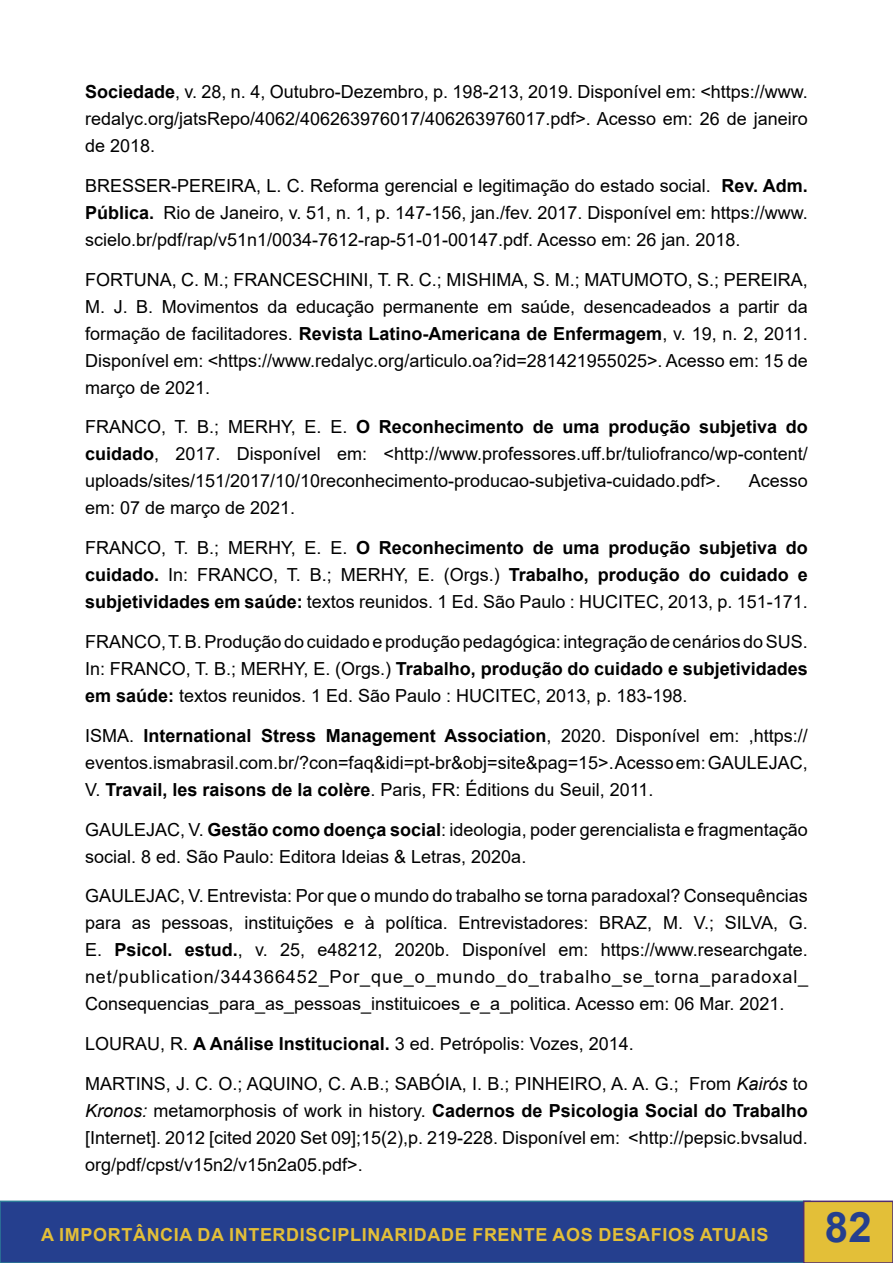
<style>
.page{position:relative;width:893px;height:1263px;background:#fff}
.page>*{position:absolute;margin:0;border:0;box-sizing:border-box;transform-origin:0 0}
.t1{font:700 42px "Arial";color:#253f8e}
.t2{font:18px/27px "Arial";color:#000;text-align:justify}
.t3{font:700 18px "Arial";letter-spacing:.035em;color:#e3bf38}
.s1{font-weight:700}
.s2{font-style:italic}
</style>
<div class="page">
<div style="left:0;top:1200px;width:811px;height:63px;background:#253f8e;border:2px solid #2c7d98"></div>
<div style="left:803px;top:1200px;width:90px;height:63px;background:#e3bf38;border:2px solid #502d71"></div>
<p class="t2" style="left:85px;top:78px;width:724px"><span class="s1">Sociedade</span>, v. 28, n. 4, Outubro-Dezembro, p. 198-213, 2019. Disponível em: &lt;https://www. redalyc.org/jatsRepo/4062/406263976017/406263976017.pdf&gt;. Acesso em: 26 de janeiro de 2018.</p>
<p class="t2" style="left:85px;top:172px;width:724px">BRESSER-PEREIRA, L. C. Reforma gerencial e legitimação do estado social. <span class="s1">Rev. Adm.<br>Pública.</span> Rio de Janeiro, v. 51, n. 1, p. 147-156, jan./fev. 2017. Disponível em: https://www. scielo.br/pdf/rap/v51n1/0034-7612-rap-51-01-00147.pdf. Acesso em: 26 jan. 2018.</p>
<p class="t2" style="left:85px;top:266px;width:724px">FORTUNA, C. M.; FRANCESCHINI, T. R. C.; MISHIMA, S. M.; MATUMOTO, S.; PEREIRA, M. J. B. Movimentos da educação permanente em saúde, desencadeados a partir da formação de facilitadores. <span class="s1">Revista Latino-Americana de Enfermagem</span>, v. 19, n. 2, 2011.<br>Disponível em: &lt;https://www.redalyc.org/articulo.oa?id=281421955025&gt;. Acesso em: 15 de março de 2021.</p>
<p class="t2" style="left:85px;top:413px;width:724px">FRANCO, T. B.; MERHY, E. E. <span class="s1">O Reconhecimento de uma produção subjetiva do cuidado</span>, 2017. Disponível em: &lt;http://www.professores.uff.br/tuliofranco/wp-content/ uploads/sites/151/2017/10/10reconhecimento-producao-subjetiva-cuidado.pdf&gt;.</p>
<p class="t2" style="left:749px;top:467px;width:61px">Acesso</p>
<p class="t2" style="left:85px;top:494px;width:212px">em: 07 de março de 2021.</p>
<p class="t2" style="left:85px;top:534px;width:724px">FRANCO, T. B.; MERHY, E. E. <span class="s1">O Reconhecimento de uma produção subjetiva do cuidado.</span> In: FRANCO, T. B.; MERHY, E. (Orgs.) <span class="s1">Trabalho, produção do cuidado e subjetividades em saúde:</span> textos reunidos. 1 Ed. São Paulo : HUCITEC, 2013, p. 151-171.</p>
<p class="t2" style="left:85px;top:628px;width:724px">FRANCO, T. B. Produção do cuidado e produção pedagógica: integração de cenários do SUS.<br>In: FRANCO, T. B.; MERHY, E. (Orgs.) <span class="s1">Trabalho, produção do cuidado e subjetividades em saúde:</span> textos reunidos. 1 Ed. São Paulo : HUCITEC, 2013, p. 183-198.</p>
<p class="t2" style="left:85px;top:722px;width:724px">ISMA. <span class="s1">International Stress Management Association</span>, 2020. Disponível em: ,https:// eventos.ismabrasil.com.br/?con=faq&amp;idi=pt-br&amp;obj=site&amp;pag=15&gt;. Acesso em: GAULEJAC, V. <span class="s1">Travail, les raisons de la colère</span>. Paris, FR: Éditions du Seuil, 2011.</p>
<p class="t2" style="left:85px;top:816px;width:724px">GAULEJAC, V. <span class="s1">Gestão como doença social</span>: ideologia, poder gerencialista e fragmentação social. 8 ed. São Paulo: Editora Ideias &amp; Letras, 2020a.</p>
<p class="t2" style="left:85px;top:882px;width:725px">GAULEJAC, V. Entrevista: Por que o mundo do trabalho se torna paradoxal? Consequências para as pessoas, instituições e à política. Entrevistadores: BRAZ, M. V.; SILVA, G.<br>E. <span class="s1">Psicol. estud.</span>, v. 25, e48212, 2020b. Disponível em: https://www.researchgate. net/publication/344366452_Por_que_o_mundo_do_trabalho_se_torna_paradoxal_ Consequencias_para_as_pessoas_instituicoes_e_a_politica. Acesso em: 06 Mar. 2021.</p>
<p class="t2" style="left:85px;top:1030px;width:550px">LOURAU, R. <span class="s1">A Análise Institucional.</span> 3 ed. Petrópolis: Vozes, 2014.</p>
<p class="t2" style="left:85px;top:1070px;width:724px">MARTINS, J. C. O.; AQUINO, C. A.B.; SABÓIA, I. B.; PINHEIRO, A. A. G.; From <span class="s2">Kairós</span> to <span class="s2">Kronos:</span> metamorphosis of work in history. <span class="s1">Cadernos de Psicologia Social do Trabalho </span>[Internet]. 2012 [cited 2020 Set 09];15(2),p. 219-228. Disponível em: &lt;http://pepsic.bvsalud. org/pdf/cpst/v15n2/v15n2a05.pdf&gt;.</p>
<p class="t3" style="left:41px;top:1222px;width:729px">A IMPORTÂNCIA DA INTERDISCIPLINARIDADE FRENTE AOS DESAFIOS ATUAIS</p>
<h1 class="t1" style="left:825px;top:1198px;width:48px">82</h1>
</div>
